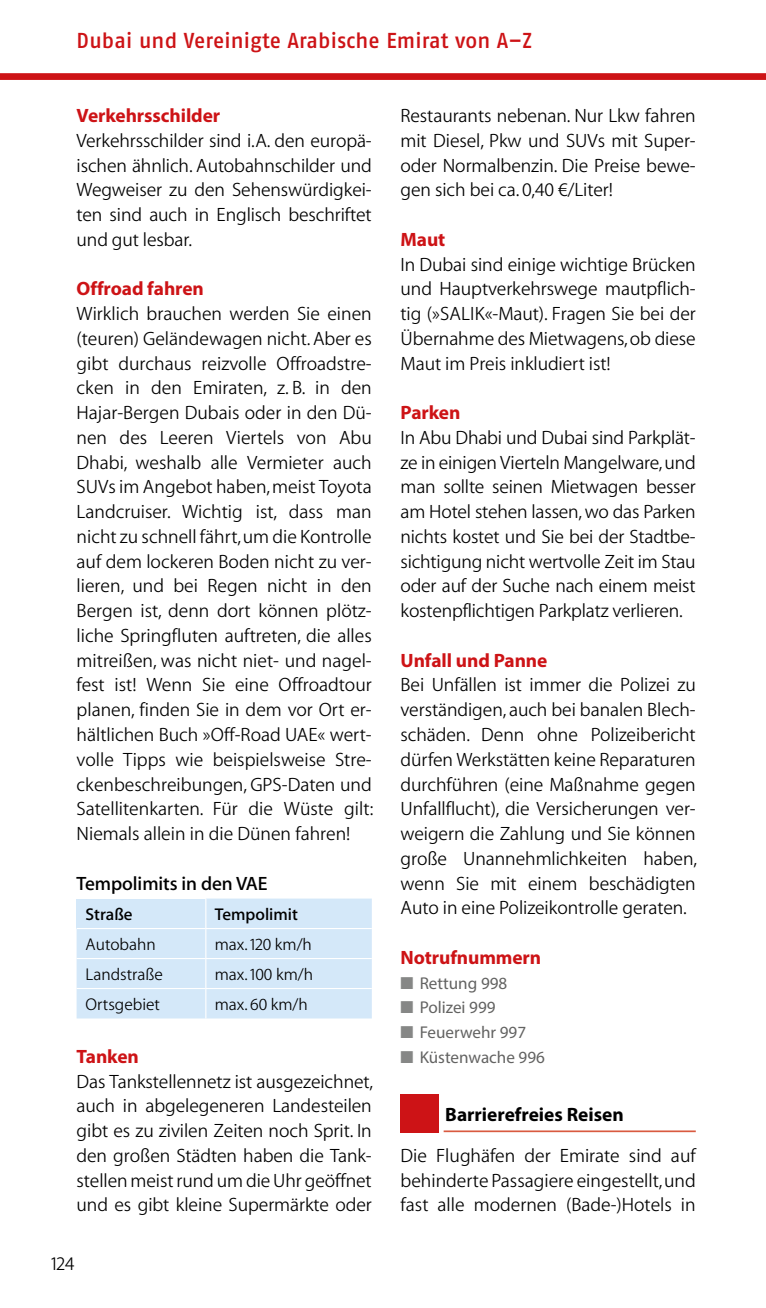
<style>
.page{position:relative;width:766px;height:1308px;background:#fff}
.page>*{position:absolute;margin:0;border:0;box-sizing:border-box;transform-origin:0 0}
.t1{font:500 21.6px "Fago Pro K";letter-spacing:.005em;color:#cd1316}
.t2{font:300 19.35px/24.8px "ADAC Myriad OT";letter-spacing:-.005em;color:#000;text-align:justify}
.t3{font:700 19.35px "Myriad Pro";letter-spacing:-.005em;color:#cd1316}
.t4{font:700 19.35px "Myriad Pro";color:#000}
.t5{font:700 19.35px "ADAC Myriad OT";letter-spacing:-.005em;color:#000}
.t6{font:300 17.1px "ADAC Myriad OT";color:#000}
.t7{font:17.1px "Myriad Pro";color:#636362}
.t8{font:700 17.1px "ADAC Myriad OT";color:#000}
.s1{color:#868786}
</style>
<div class="page">
<hr style="left:443px;top:1130px;width:252px;height:2px;background:#d95a40">
<div style="left:400px;top:1094px;width:38px;height:38px;background:#cd1316"></div>
<div style="left:0;top:73px;width:765px;height:7px;background:#cd1316"></div>
<div style="left:77px;top:898px;width:295px;height:120px;background:#d4e8f9"></div>
<p class="t1" style="left:77px;top:30px;width:457px">Dubai und Vereinigte Arabische Emirat von A–Z</p>
<p class="t3" style="left:77px;top:108px;width:145px">Verkehrsschilder</p>
<p class="t2" style="left:77px;top:129px;width:296px">Verkehrsschilder sind i.A. den europä&shy;ischen ähnlich. Autobahnschilder und Weg weiser zu den Sehenswürdigkei&shy;ten sind auch in Englisch beschriftet und gut lesbar.</p>
<p class="t3" style="left:77px;top:281px;width:129px">Offroad fahren</p>
<p class="t2" style="left:77px;top:302px;width:298px">Wirklich brauchen werden Sie einen (teuren) Geländewagen nicht. Aber es gibt durchaus reizvolle Offroadstre&shy;cken in den Emiraten, z. B. in den Hajar- Bergen Dubais oder in den Dü&shy;nen des Leeren Viertels von Abu Dhabi, weshalb alle Vermieter auch SUVs im Angebot haben, meist Toyota Land cruiser. Wichtig ist, dass man nicht zu schnell fährt, um die Kontrolle auf dem lockeren Boden nicht zu ver&shy;lieren, und bei Regen nicht in den Bergen ist, denn dort können plötz&shy;liche Springfluten auftreten, die alles mitreißen, was nicht niet- und nagel&shy;fest ist! Wenn Sie eine Offroadtour planen, finden Sie in dem vor Ort er&shy;hältlichen Buch »Off- Road UAE« wert&shy;volle Tipps wie beispielsweise Stre&shy;ckenbeschreibungen, GPS-Daten und Satellitenkarten. Für die Wüste gilt:<br>Niemals allein in die Dünen fahren!</p>
<p class="t5" style="left:77px;top:873px;width:192px">Tempolimits in den VAE</p>
<p class="t8" style="left:86px;top:905px;width:49px">Straße</p>
<p class="t8" style="left:215px;top:905px;width:84px">Tempolimit</p>
<p class="t6" style="left:86px;top:935px;width:72px">Autobahn</p>
<p class="t6" style="left:215px;top:935px;width:98px">max. 120 km/h</p>
<p class="t6" style="left:86px;top:965px;width:79px">Landstraße</p>
<p class="t6" style="left:215px;top:965px;width:100px">max. 100 km/h</p>
<p class="t6" style="left:86px;top:995px;width:76px">Ortsgebiet</p>
<p class="t6" style="left:215px;top:995px;width:94px">max. 60 km/h</p>
<p class="t3" style="left:77px;top:1049px;width:64px">Tanken</p>
<p class="t2" style="left:77px;top:1069px;width:298px">Das Tankstellennetz ist ausgezeichnet, auch in abgelegeneren Landesteilen gibt es zu zivilen Zeiten noch Sprit. In den großen Städten haben die Tank&shy;stellen meist rund um die Uhr geöffnet und es gibt kleine Supermärkte oder</p>
<p class="t2" style="left:51px;top:1251px;width:25px">124</p>
<p class="t2" style="left:400px;top:104px;width:296px">Restaurants nebenan. Nur Lkw fahren mit Diesel, Pkw und SUVs mit Super&shy;oder Normalbenzin. Die Preise bewe&shy;gen sich bei ca. 0,40 €/Liter!</p>
<p class="t3" style="left:400px;top:232px;width:46px">Maut</p>
<p class="t2" style="left:400px;top:252px;width:297px">In Dubai sind einige wichtige Brücken und Hauptverkehrswege mautpflich&shy;tig (»SALIK«-Maut). Fragen Sie bei der Übernahme des Mietwagens, ob diese Maut im Preis inkludiert ist!</p>
<p class="t3" style="left:400px;top:405px;width:61px">Parken</p>
<p class="t2" style="left:400px;top:426px;width:297px">In Abu Dhabi und Dubai sind Parkplät&shy;ze in einigen Vierteln Mangelware, und man sollte seinen Mietwagen besser am Hotel stehen lassen, wo das Parken nichts kostet und Sie bei der Stadtbe&shy;sichtigung nicht wertvolle Zeit im Stau oder auf der Suche nach einem meist kostenpflichtigen Parkplatz verlieren.</p>
<p class="t3" style="left:400px;top:652px;width:148px">Unfall und Panne</p>
<p class="t2" style="left:400px;top:673px;width:298px">Bei Unfällen ist immer die Polizei zu verständigen, auch bei banalen Blech&shy;schäden. Denn ohne Polizeibericht dürfen Werkstätten keine Reparaturen durchführen (eine Maßnahme gegen Unfallflucht), die Versicherungen ver&shy;weigern die Zahlung und Sie können große Unannehmlichkeiten haben, wenn Sie mit einem beschädigten Auto in eine Polizeikontrolle geraten.</p>
<p class="t3" style="left:400px;top:949px;width:142px">Notrufnummern</p>
<p class="t7" style="left:400px;top:976px;width:108px"><span class="s1">■</span> Rettung 998</p>
<p class="t7" style="left:400px;top:1001px;width:96px"><span class="s1">■</span> Polizei 999</p>
<p class="t7" style="left:400px;top:1025px;width:127px"><span class="s1">■</span> Feuerwehr 997</p>
<p class="t7" style="left:400px;top:1050px;width:146px"><span class="s1">■</span> Küstenwache 996</p>
<p class="t4" style="left:445px;top:1107px;width:180px">Barrierefreies Reisen</p>
<p class="t2" style="left:400px;top:1143px;width:296px">Die Flughäfen der Emirate sind auf behinderte Passagiere eingestellt, und fast alle modernen (Bade-)Hotels in</p>
</div>
